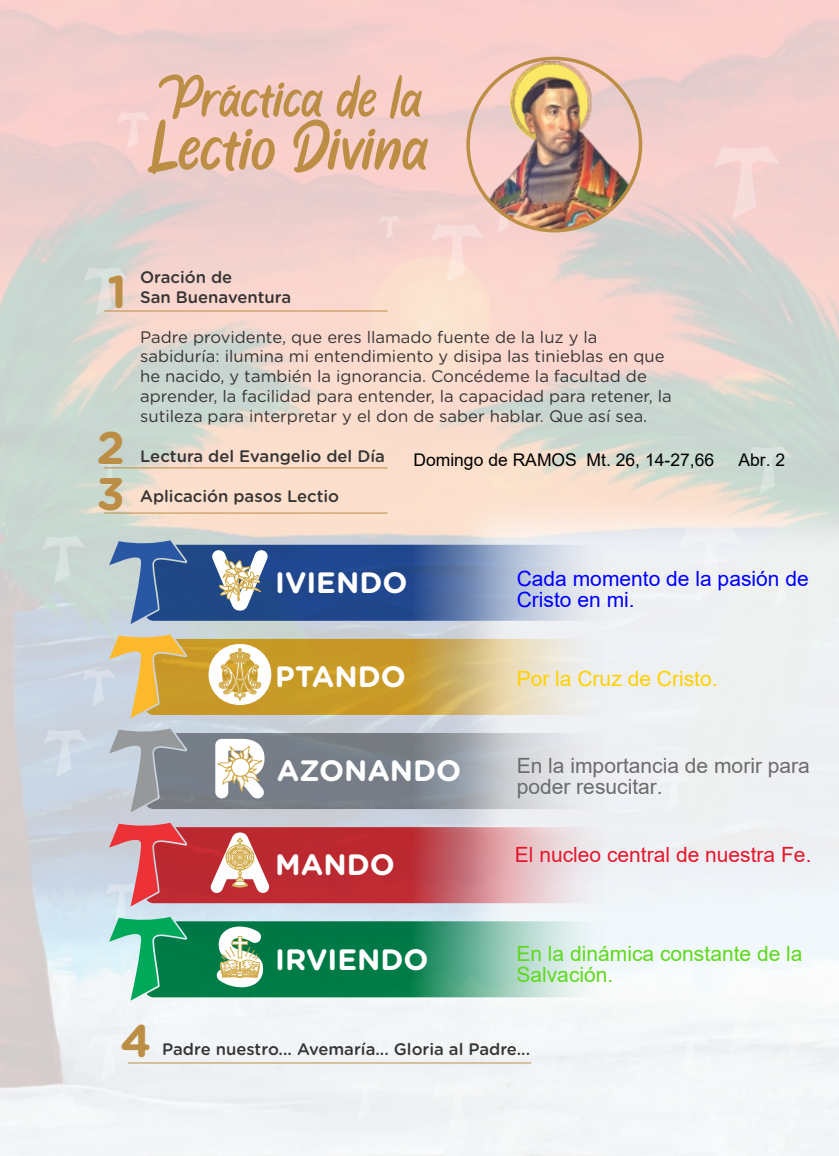
<style>
.page{position:relative;width:839px;height:1156px;background:#fff}
.page>*{position:absolute;margin:0;border:0;box-sizing:border-box;transform-origin:0 0}
.t1{font:73.15px "Alegra";letter-spacing:-.005em;color:#bc8e45}
.t2{font:61.07px "Alegra";color:#bc8e45}
.t3{font:700 45.68px/45.3px "Gotham Rounded";color:#bc8e45}
.t4{font:700 29.4px "Gotham Rounded";color:#fefefe}
.t5{font:21px/21px "Arial";color:#6c6c6c}
.t6{font:21px/21px "Arial";color:#5fd91d}
.t7{font:21px/21px "Arial";color:#00f}
.t8{font:21px "Arial";color:#e5172c}
.t9{font:21px "Arial";color:#ffd100}
.t10{font:17.5px "Arial";color:#000}
.t11{font:16.62px/19.9px "Gotham Rounded";color:#373435}
.t12{font:500 16.62px/19.9px "Gotham Rounded";color:#373435}
</style>
<div class="page">
<img style="left:0;top:0;width:838px;height:1156px">
<div style="left:431px;top:1081px;width:54px;height:60px;background:#f2f4f6"></div>
<svg style="left:84px;top:267px;width:43px;height:48px;background:#dad9d2"></svg>
<svg style="left:713px;top:146px;width:67px;height:73px;background:#f5d3d1"></svg>
<svg style="left:747px;top:446px;width:43px;height:40px;background:#cedad5"></svg>
<svg style="left:44px;top:729px;width:43px;height:48px;background:#cfd9e4"></svg>
<div style="left:88px;top:1033px;width:43px;height:48px;background:#eff2f4"></div>
<svg style="left:117px;top:112px;width:34px;height:37px"></svg>
<div style="left:667px;top:1043px;width:145px;height:38px;background:#f3f6f7"></div>
<svg style="left:348px;top:1081px;width:34px;height:37px"></svg>
<svg style="left:49px;top:974px;width:33px;height:37px"></svg>
<svg style="left:430px;top:197px;width:91px;height:86px;background:#f7d6cf"></svg>
<svg style="left:379px;top:216px;width:22px;height:24px"></svg>
<svg style="left:42px;top:536px;width:44px;height:48px;background:#cddad4"></svg>
<svg style="left:99px;top:460px;width:22px;height:24px"></svg>
<img style="left:445px;top:486px;width:393px;height:557px">
<img style="left:468px;top:62px;width:172px;height:169px">
<div style="left:466px;top:57px;width:176px;height:175px;border:4px solid #bc8e45;border-radius:50%"></div>
<hr style="left:104px;top:311px;width:283px;height:1px;background:#bc8e45">
<hr style="left:104px;top:468px;width:283px;height:1px;background:#bc8e45">
<hr style="left:104px;top:513px;width:283px;height:1px;background:#bc8e45">
<hr style="left:128px;top:1063px;width:403px;height:1px;background:#bc8e45">
<svg style="left:82px;top:634px;width:523px;height:84px;background:#d6bc7c"></svg>
<svg style="left:105px;top:823px;width:500px;height:178px;background:#9b978b"></svg>
<svg style="left:109px;top:729px;width:496px;height:83px;background:#a4a9b0"></svg>
<svg style="left:109px;top:540px;width:496px;height:84px;background:#6d86b0"></svg>
<h2 class="t2" style="left:157px;top:62px;width:266px">Práctica de la</h2>
<h1 class="t1" style="left:151px;top:104px;width:279px">Lectio Divina</h1>
<h3 class="t3" style="left:108px;top:271px;width:21px">1</h3>
<h3 class="t3" style="left:96px;top:428px;width:30px">2<br>3</h3>
<p class="t12" style="left:140px;top:268px;width:152px">Oración de<br>San Buenaventura</p>
<p class="t11" style="left:140px;top:328px;width:533px">Padre providente, que eres llamado fuente de la luz y la sabiduría: ilumina mi entendimiento y disipa las tinieblas en que he nacido, y también la ignorancia. Concédeme la facultad de aprender, la facilidad para entender, la capacidad para retener, la sutileza para interpretar y el don de saber hablar. Que así sea.</p>
<p class="t12" style="left:140px;top:447px;width:246px">Lectura del Evangelio del Día</p>
<p class="t12" style="left:140px;top:487px;width:200px">Aplicación pasos Lectio</p>
<p class="t10" style="left:413px;top:447px;width:302px">Domingo de RAMOS Mt. 26, 14-27,66</p>
<p class="t10" style="left:738px;top:447px;width:48px">Abr. 2</p>
<h3 class="t4" style="left:275px;top:570px;width:134px">IVIENDO</h3>
<h3 class="t4" style="left:275px;top:664px;width:132px">PTANDO</h3>
<p class="t7" style="left:516px;top:568px;width:293px">Cada momento de la pasión de<br>Cristo en mi.</p>
<p class="t9" style="left:516px;top:664px;width:202px">Por la Cruz de Cristo.</p>
<h3 class="t4" style="left:277px;top:758px;width:186px">AZONANDO</h3>
<h3 class="t4" style="left:275px;top:852px;width:121px">MANDO</h3>
<h3 class="t4" style="left:275px;top:946px;width:155px">IRVIENDO</h3>
<p class="t5" style="left:516px;top:755px;width:294px">En la importancia de morir para poder resucitar.</p>
<p class="t8" style="left:514px;top:840px;width:298px">El nucleo central de nuestra Fe.</p>
<p class="t6" style="left:516px;top:943px;width:287px">En la dinámica constante de la<br>Salvación.</p>
<h3 class="t3" style="left:120px;top:1021px;width:33px">4</h3>
<p class="t12" style="left:162px;top:1039px;width:369px">Padre nuestro... Avemaría... Gloria al Padre...</p>
</div>
